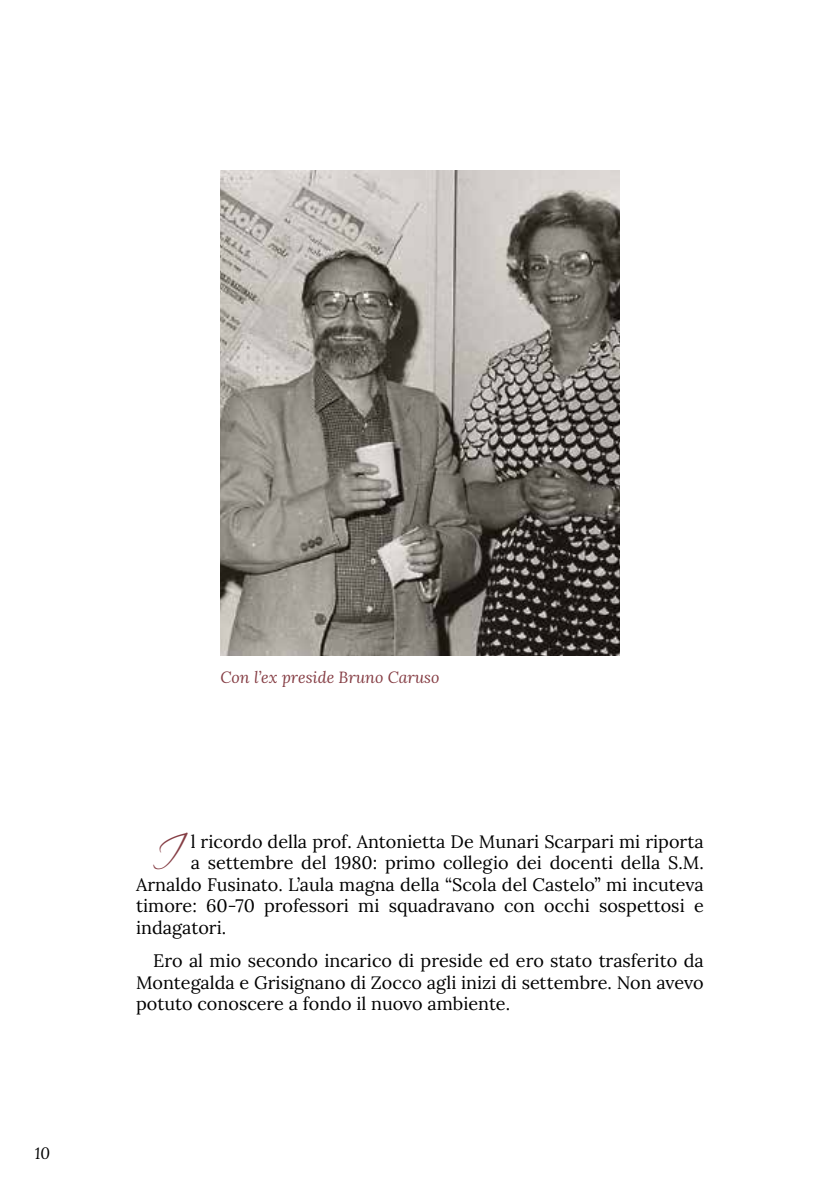
<style>
.page{position:relative;width:840px;height:1191px;background:#fff}
.page>*{position:absolute;margin:0;border:0;box-sizing:border-box;transform-origin:0 0}
.t1{font:47.8px "Scriptina";color:#853d44}
.t2{font:18px/21.6px "Lora";color:#000;text-align:justify}
.t3{font:italic 16px "Lora";color:#853d44}
.t4{font:italic 16px "Lora";color:#000}
</style>
<div class="page">
<img style="left:220px;top:170px;width:399px;height:485px">
<p class="t4" style="left:35px;top:1142px;width:17px">10</p>
<p class="t3" style="left:220px;top:666px;width:220px">Con l’ex preside Bruno Caruso</p>
<h1 class="t1" style="left:151px;top:824px;width:28px">I</h1>
<p class="t2" style="left:190px;top:829px;width:514px">l ricordo della prof. Antonietta De Munari Scarpari mi riporta</p>
<p class="t2" style="left:190px;top:850px;width:514px">a settembre del 1980: primo collegio dei docenti della S.M.</p>
<p class="t2" style="left:136px;top:872px;width:568px">Arnaldo Fusinato. L’aula magna della “Scola del Castelo” mi incuteva</p>
<p class="t2" style="left:136px;top:894px;width:568px">timore: 60-70 professori mi squadravano con occhi sospettosi e</p>
<p class="t2" style="left:136px;top:915px;width:91px">indagatori.</p>
<p class="t2" style="left:136px;top:948px;width:568px;text-indent:17px">Ero al mio secondo incarico di preside ed ero stato trasferito da Montegalda e Grisignano di Zocco agli inizi di settembre. Non avevo potuto conoscere a fondo il nuovo ambiente.</p>
</div>
